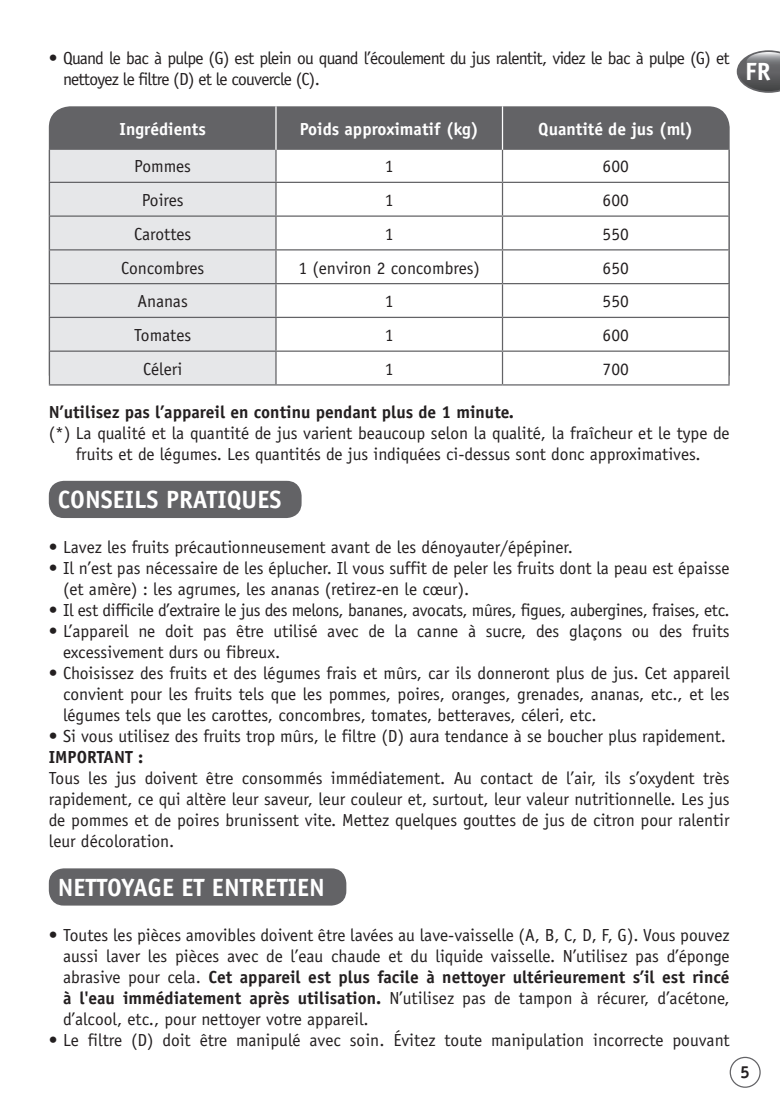
<style>
.page{position:relative;width:780px;height:1107px;background:#fff}
.page>*{position:absolute;margin:0;border:0;box-sizing:border-box;transform-origin:0 0}
.t1{font:700 25px "Officina Sans";color:#fff}
.t2{font:17.5px/21px "Officina Sans";color:#231f20;text-align:justify}
.t3{font:17.5px/21px "Officina Sans";letter-spacing:-.04em;color:#231f20}
.t4{font:17.5px "Officina Sans";letter-spacing:-.02em;color:#231f20}
.t5{font:700 17.5px "Officina Sans";color:#231f20}
.t6{font:700 17.5px "Officina Sans";color:#fff}
.s1{font-weight:700}
</style>
<div class="page">
<div style="left:729px;top:1057px;width:31px;height:31px;border:1px solid #636366;border-radius:50%"></div>
<svg style="left:736px;top:50px;width:43px;height:43px"></svg>
<div style="left:49px;top:868px;width:297px;height:37px;background:#636366;border-radius:15px"></div>
<div style="left:49px;top:106px;width:680px;height:44px;background:#636366"></div>
<div style="left:50px;top:150px;width:225px;height:234px;background:#e6e7e9"></div>
<svg style="left:276px;top:150px;width:452px;height:234px"></svg>
<hr style="left:275px;top:106px;width:1px;height:44px;background:#fff">
<hr style="left:502px;top:106px;width:1px;height:44px;background:#fff">
<hr style="left:49px;top:150px;width:1px;height:32px;background:#636366">
<hr style="left:275px;top:150px;width:1px;height:32px;background:#636366">
<hr style="left:502px;top:150px;width:1px;height:32px;background:#636366">
<hr style="left:728px;top:150px;width:1px;height:32px;background:#636366">
<hr style="left:49px;top:182px;width:227px;height:1px;background:#636366">
<hr style="left:49px;top:183px;width:1px;height:32px;background:#636366">
<hr style="left:276px;top:182px;width:226px;height:1px;background:#636366">
<hr style="left:275px;top:183px;width:1px;height:32px;background:#636366">
<hr style="left:502px;top:182px;width:227px;height:1px;background:#636366">
<hr style="left:502px;top:183px;width:1px;height:32px;background:#636366">
<hr style="left:728px;top:183px;width:1px;height:32px;background:#636366">
<hr style="left:49px;top:215px;width:227px;height:2px;background:#636366">
<hr style="left:49px;top:217px;width:1px;height:32px;background:#636366">
<hr style="left:276px;top:215px;width:226px;height:2px;background:#636366">
<hr style="left:275px;top:217px;width:1px;height:32px;background:#636366">
<hr style="left:502px;top:215px;width:227px;height:2px;background:#636366">
<hr style="left:502px;top:217px;width:1px;height:32px;background:#636366">
<hr style="left:728px;top:217px;width:1px;height:32px;background:#636366">
<hr style="left:49px;top:249px;width:227px;height:1px;background:#636366">
<hr style="left:49px;top:250px;width:1px;height:33px;background:#636366">
<hr style="left:276px;top:249px;width:226px;height:1px;background:#636366">
<hr style="left:275px;top:250px;width:1px;height:33px;background:#636366">
<hr style="left:502px;top:249px;width:227px;height:1px;background:#636366">
<hr style="left:502px;top:250px;width:1px;height:33px;background:#636366">
<hr style="left:728px;top:250px;width:1px;height:33px;background:#636366">
<hr style="left:49px;top:283px;width:227px;height:1px;background:#636366">
<hr style="left:49px;top:284px;width:1px;height:33px;background:#636366">
<hr style="left:276px;top:283px;width:226px;height:1px;background:#636366">
<hr style="left:275px;top:284px;width:1px;height:33px;background:#636366">
<hr style="left:502px;top:283px;width:227px;height:1px;background:#636366">
<hr style="left:502px;top:284px;width:1px;height:33px;background:#636366">
<hr style="left:728px;top:284px;width:1px;height:33px;background:#636366">
<hr style="left:49px;top:317px;width:227px;height:1px;background:#636366">
<hr style="left:49px;top:318px;width:1px;height:32px;background:#636366">
<hr style="left:276px;top:317px;width:226px;height:1px;background:#636366">
<hr style="left:275px;top:318px;width:1px;height:32px;background:#636366">
<hr style="left:502px;top:317px;width:227px;height:1px;background:#636366">
<hr style="left:502px;top:318px;width:1px;height:32px;background:#636366">
<hr style="left:728px;top:318px;width:1px;height:32px;background:#636366">
<hr style="left:49px;top:350px;width:227px;height:2px;background:#636366">
<hr style="left:49px;top:352px;width:1px;height:32px;background:#636366">
<hr style="left:276px;top:350px;width:226px;height:2px;background:#636366">
<hr style="left:275px;top:352px;width:1px;height:32px;background:#636366">
<hr style="left:502px;top:350px;width:227px;height:2px;background:#636366">
<hr style="left:502px;top:352px;width:1px;height:32px;background:#636366">
<hr style="left:728px;top:352px;width:1px;height:32px;background:#636366">
<hr style="left:49px;top:384px;width:227px;height:1px;background:#636366">
<hr style="left:276px;top:384px;width:226px;height:1px;background:#636366">
<hr style="left:502px;top:384px;width:227px;height:1px;background:#636366">
<div style="left:49px;top:481px;width:252px;height:37px;background:#636366;border-radius:15px"></div>
<p class="t3" style="left:63px;top:48px;width:668px;text-indent:-14px">• Quand le bac à pulpe (G) est plein ou quand l’écoulement du jus ralentit, videz le bac à pulpe (G) et nettoyez le filtre (D) et le couvercle (C).</p>
<h1 class="t1" style="left:745px;top:56px;width:27px">FR</h1>
<p class="t6" style="left:119px;top:118px;width:88px">Ingrédients</p>
<p class="t6" style="left:299px;top:118px;width:180px">Poids approximatif (kg)</p>
<p class="t6" style="left:538px;top:118px;width:156px">Quantité de jus (ml)</p>
<p class="t2" style="left:134px;top:156px;width:58px">Pommes</p>
<p class="t2" style="left:385px;top:156px;width:10px">1</p>
<p class="t2" style="left:602px;top:156px;width:28px">600</p>
<p class="t2" style="left:142px;top:190px;width:43px">Poires</p>
<p class="t2" style="left:385px;top:190px;width:10px">1</p>
<p class="t2" style="left:602px;top:190px;width:28px">600</p>
<p class="t2" style="left:134px;top:223px;width:59px">Carottes</p>
<p class="t2" style="left:385px;top:223px;width:10px">1</p>
<p class="t2" style="left:602px;top:223px;width:28px">550</p>
<p class="t2" style="left:121px;top:257px;width:85px">Concombres</p>
<p class="t2" style="left:298px;top:257px;width:183px">1 (environ 2 concombres)</p>
<p class="t2" style="left:602px;top:257px;width:28px">650</p>
<p class="t2" style="left:137px;top:291px;width:52px">Ananas</p>
<p class="t2" style="left:385px;top:291px;width:10px">1</p>
<p class="t2" style="left:602px;top:291px;width:28px">550</p>
<p class="t2" style="left:134px;top:325px;width:59px">Tomates</p>
<p class="t2" style="left:385px;top:325px;width:10px">1</p>
<p class="t2" style="left:602px;top:325px;width:28px">600</p>
<p class="t2" style="left:143px;top:358px;width:41px">Céleri</p>
<p class="t2" style="left:385px;top:358px;width:10px">1</p>
<p class="t2" style="left:602px;top:358px;width:28px">700</p>
<p class="t5" style="left:49px;top:401px;width:466px">N’utilisez pas l’appareil en continu pendant plus de 1 minute.</p>
<p class="t2" style="left:49px;top:422px;width:682px;text-align:center">(*) La qualité et la quantité de jus varient beaucoup selon la qualité, la fraîcheur et le type de fruits et de légumes. Les quantités de jus indiquées ci-dessus sont donc approximatives.</p>
<h1 class="t1" style="left:58px;top:484px;width:225px">CONSEILS PRATIQUES</h1>
<p class="t2" style="left:49px;top:537px;width:525px">• Lavez les fruits précautionneusement avant de les dénoyauter/épépiner.</p>
<p class="t2" style="left:63px;top:558px;width:668px;text-indent:-14px">• Il n’est pas nécessaire de les éplucher. Il vous suffit de peler les fruits dont la peau est épaisse (et amère) : les agrumes, les ananas (retirez-en le cœur).</p>
<p class="t4" style="left:49px;top:600px;width:682px">• Il est difficile d’extraire le jus des melons, bananes, avocats, mûres, figues, aubergines, fraises, etc.</p>
<p class="t2" style="left:63px;top:621px;width:668px;text-indent:-14px">• L’appareil ne doit pas être utilisé avec de la canne à sucre, des glaçons ou des fruits excessivement durs ou fibreux.</p>
<p class="t2" style="left:63px;top:663px;width:668px;text-indent:-14px">• Choisissez des fruits et des légumes frais et mûrs, car ils donneront plus de jus. Cet appareil convient pour les fruits tels que les pommes, poires, oranges, grenades, ananas, etc., et les légumes tels que les carottes, concombres, tomates, betteraves, céleri, etc.</p>
<p class="t2" style="left:49px;top:726px;width:678px">• Si vous utilisez des fruits trop mûrs, le filtre (D) aura tendance à se boucher plus rapidement.</p>
<p class="t5" style="left:49px;top:746px;width:96px">IMPORTANT :</p>
<p class="t2" style="left:49px;top:768px;width:682px">Tous les jus doivent être consommés immédiatement. Au contact de l’air, ils s’oxydent très rapidement, ce qui altère leur saveur, leur couleur et, surtout, leur valeur nutritionnelle. Les jus de pommes et de poires brunissent vite. Mettez quelques gouttes de jus de citron pour ralentir leur décoloration.</p>
<h1 class="t1" style="left:58px;top:871px;width:269px">NETTOYAGE ET ENTRETIEN</h1>
<p class="t2" style="left:63px;top:924px;width:668px;text-indent:-14px">• Toutes les pièces amovibles doivent être lavées au lave-vaisselle (A, B, C, D, F, G). Vous pouvez aussi laver les pièces avec de l’eau chaude et du liquide vaisselle. N’utilisez pas d’éponge abrasive pour cela. <span class="s1">Cet appareil est plus facile à nettoyer ultérieurement s’il est rincé à l'eau immédiatement après utilisation.</span> N’utilisez pas de tampon à récurer, d’acétone, d’alcool, etc., pour nettoyer votre appareil.</p>
<p class="t2" style="left:49px;top:1029px;width:682px">• Le filtre (D) doit être manipulé avec soin. Évitez toute manipulation incorrecte pouvant</p>
<p class="t5" style="left:740px;top:1061px;width:11px">5</p>
</div>
